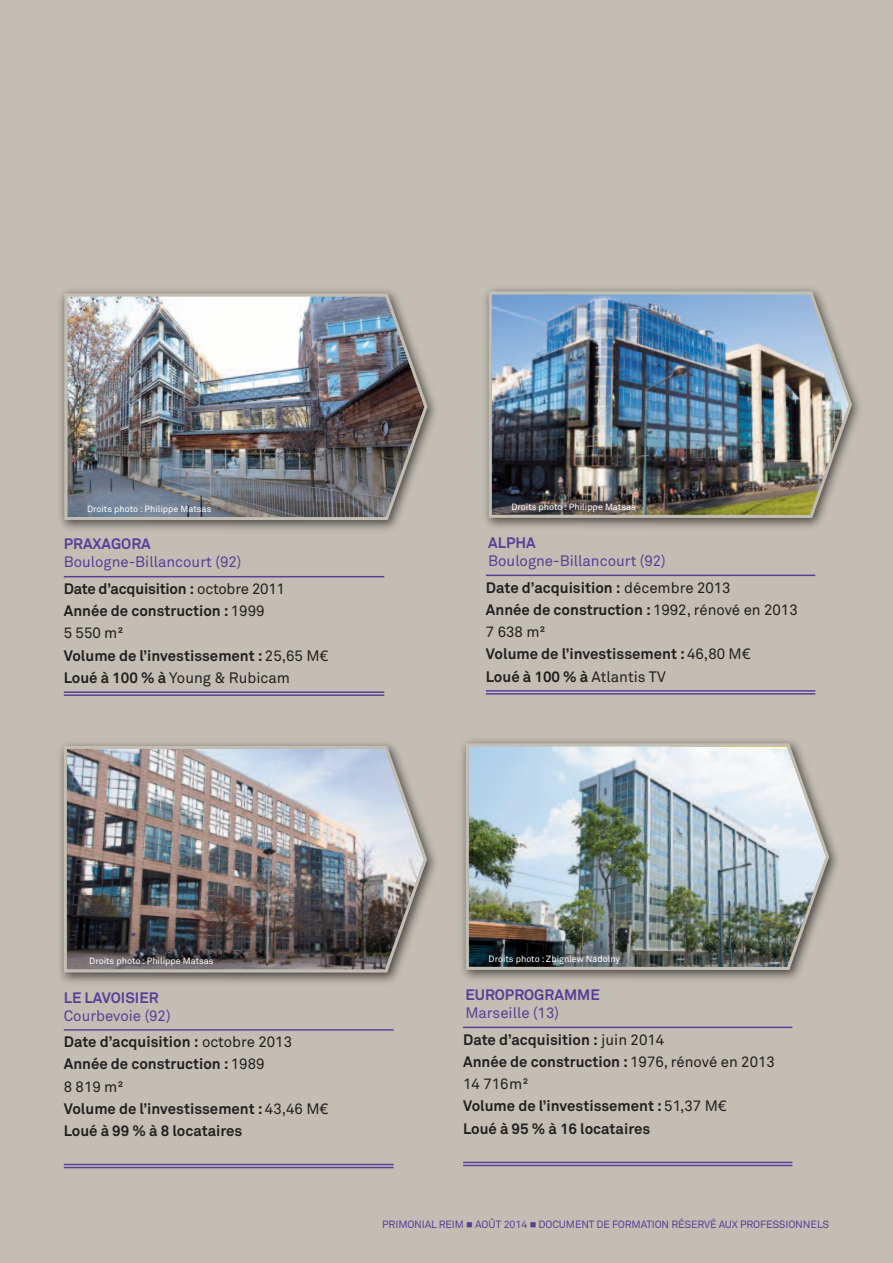
<style>
.page{position:relative;width:893px;height:1263px;background:#c3beb3}
.page>*{position:absolute;margin:0;border:0;box-sizing:border-box;transform-origin:0 0}
.t1{font:700 15px/22.2px "Akkurat";color:#231f20}
.t2{font:15px/26.5px "Akkurat";color:#593e99}
.t3{font:700 15px "Akkurat";color:#593e99}
.t4{font:10.5px "Akkurat";letter-spacing:-.015em;color:#593e99}
.t5{font:9px "Akkurat";color:#fff}
.s1{font-weight:700;color:#231f20}
.s2{color:#231f20}
.s3{font-weight:400}
.s4{font-weight:400;color:#593e99}
</style>
<div class="page">
<hr style="left:64px;top:1029px;width:330px;height:2px;background:#593e99">
<hr style="left:64px;top:1164px;width:330px;height:1px;background:#593e99">
<hr style="left:64px;top:1167px;width:330px;height:1px;background:#593e99">
<hr style="left:486px;top:575px;width:329px;height:1px;background:#593e99">
<hr style="left:486px;top:690px;width:329px;height:2px;background:#593e99">
<hr style="left:486px;top:693px;width:329px;height:2px;background:#593e99">
<hr style="left:64px;top:576px;width:320px;height:1px;background:#593e99">
<hr style="left:64px;top:691px;width:320px;height:2px;background:#593e99">
<hr style="left:64px;top:694px;width:320px;height:2px;background:#593e99">
<img style="left:485px;top:288px;width:375px;height:240px">
<img style="left:489px;top:291px;width:363px;height:227px">
<img style="left:60px;top:743px;width:376px;height:240px">
<img style="left:64px;top:746px;width:363px;height:226px">
<img style="left:60px;top:290px;width:376px;height:240px">
<img style="left:64px;top:293px;width:364px;height:227px">
<hr style="left:463px;top:1027px;width:329px;height:1px;background:#593e99">
<hr style="left:463px;top:1162px;width:329px;height:1px;background:#593e99">
<hr style="left:463px;top:1165px;width:329px;height:1px;background:#593e99">
<img style="left:462px;top:740px;width:376px;height:240px">
<img style="left:466px;top:743px;width:363px;height:227px">
<p class="t5" style="left:87px;top:505px;width:126px">Droits photo : Philippe Matsas</p>
<p class="t3" style="left:64px;top:539px;width:89px">PRAXAGORA</p>
<p class="t2" style="left:64px;top:550px;width:223px">Boulogne-Billancourt (92)<br><span class="s1">Date d’acquisition :</span> <span class="s2">octobre 2011</span></p>
<p class="t1" style="left:64px;top:601px;width:266px">Année de construction : <span class="s3">1999<br>5 550 m²<br></span>Volume de l’investissement : <span class="s3">25,65 M€<br></span>Loué à 100 % à <span class="s3">Young &amp; Rubicam</span></p>
<p class="t5" style="left:511px;top:503px;width:126px">Droits photo : Philippe Matsas</p>
<p class="t3" style="left:488px;top:537px;width:49px">ALPHA</p>
<p class="t2" style="left:486px;top:549px;width:246px">Boulogne-Billancourt (92)<br><span class="s1">Date d’acquisition :</span> <span class="s2">décembre 2013</span></p>
<p class="t1" style="left:486px;top:600px;width:313px">Année de construction : <span class="s3">1992, rénové en 2013<br>7 638 m²<br></span>Volume de l’investissement : <span class="s3">46,80 M€<br></span>Loué à 100 % à <span class="s3">Atlantis TV</span></p>
<p class="t5" style="left:89px;top:958px;width:126px">Droits photo : Philippe Matsas</p>
<p class="t3" style="left:64px;top:992px;width:96px">LE LAVOISIER</p>
<p class="t1" style="left:64px;top:1003px;width:230px;line-height:26.5px"><span class="s4">Courbevoie (92)<br></span>Date d’acquisition : <span class="s3">octobre 2013</span></p>
<p class="t1" style="left:64px;top:1054px;width:266px">Année de construction : <span class="s3">1989<br>8 819 m²<br></span>Volume de l’investissement : <span class="s3">43,46 M€<br></span>Loué à 99 % à 8 locataires</p>
<p class="t5" style="left:489px;top:955px;width:133px">Droits photo : Zbigniew Nadolny</p>
<p class="t3" style="left:465px;top:989px;width:136px">EUROPROGRAMME</p>
<p class="t1" style="left:463px;top:1001px;width:203px;line-height:26.5px"><span class="s4">Marseille (13)<br></span>Date d’acquisition : <span class="s3">juin 2014</span></p>
<p class="t1" style="left:463px;top:1052px;width:313px">Année de construction : <span class="s3">1976, rénové en 2013<br>14 716m²<br></span>Volume de l’investissement : <span class="s3">51,37 M€<br></span>Loué à 95 % à 16 locataires</p>
<p class="t4" style="left:382px;top:1221px;width:448px">PRIMONIAL REIM ■ AOÛT 2014 ■ DOCUMENT DE FORMATION RÉSERVÉ AUX PROFESSIONNELS</p>
</div>
